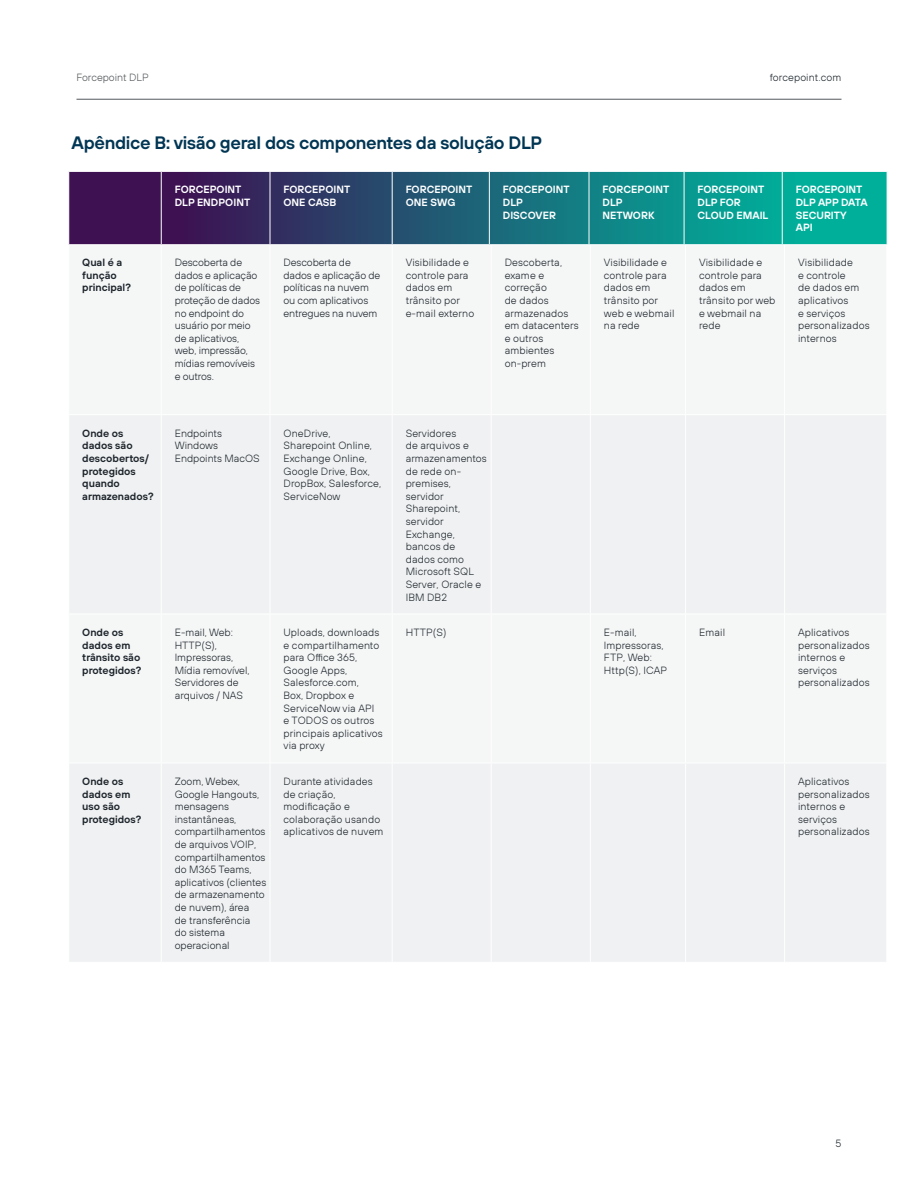
<style>
.page{position:relative;width:918px;height:1188px;background:#fff}
.page>*{position:absolute;margin:0;border:0;box-sizing:border-box;transform-origin:0 0}
.t1{font:600 18px "FP Sans";letter-spacing:-.02em;color:#003654}
.t2{font:300 10.5px/12.6px "FP Sans";letter-spacing:.01em;color:#1d252c}
.t3{font:300 10.5px/12.6px "FP Sans";letter-spacing:-.01em;color:#1d252c}
.t4{font:600 10.5px/12.6px "FP Sans";color:#fff}
.t5{font:600 10.5px/12.6px "FP Sans";color:#1d252c}
.t6{font:300 10.5px "FP Sans";color:#53575a}
</style>
<div class="page">
<div style="left:69px;top:415px;width:817px;height:547px;background:#f0f1f2"></div>
<hr style="left:161px;top:415px;width:1px;height:199px;background:#fff">
<hr style="left:270px;top:415px;width:1px;height:199px;background:#fff">
<hr style="left:392px;top:415px;width:1px;height:199px;background:#fff">
<hr style="left:491px;top:415px;width:1px;height:199px;background:#fff">
<hr style="left:590px;top:415px;width:1px;height:199px;background:#fff">
<hr style="left:685px;top:415px;width:1px;height:199px;background:#fff">
<hr style="left:784px;top:415px;width:1px;height:199px;background:#fff">
<hr style="left:68px;top:614px;width:93px;height:1px;background:#fff">
<hr style="left:161px;top:614px;width:109px;height:1px;background:#fff">
<hr style="left:161px;top:614px;width:1px;height:149px;background:#fff">
<hr style="left:270px;top:614px;width:122px;height:1px;background:#fff">
<hr style="left:270px;top:614px;width:1px;height:149px;background:#fff">
<hr style="left:392px;top:614px;width:99px;height:1px;background:#fff">
<hr style="left:392px;top:614px;width:1px;height:149px;background:#fff">
<hr style="left:491px;top:614px;width:99px;height:1px;background:#fff">
<hr style="left:491px;top:614px;width:1px;height:149px;background:#fff">
<hr style="left:590px;top:614px;width:96px;height:1px;background:#fff">
<hr style="left:590px;top:614px;width:1px;height:149px;background:#fff">
<hr style="left:686px;top:614px;width:99px;height:1px;background:#fff">
<hr style="left:685px;top:614px;width:1px;height:149px;background:#fff">
<hr style="left:785px;top:614px;width:102px;height:1px;background:#fff">
<hr style="left:784px;top:614px;width:1px;height:149px;background:#fff">
<hr style="left:161px;top:763px;width:1px;height:199px;background:#fff">
<hr style="left:270px;top:763px;width:1px;height:199px;background:#fff">
<hr style="left:392px;top:763px;width:1px;height:199px;background:#fff">
<hr style="left:491px;top:763px;width:1px;height:199px;background:#fff">
<hr style="left:590px;top:763px;width:1px;height:199px;background:#fff">
<hr style="left:685px;top:763px;width:1px;height:199px;background:#fff">
<hr style="left:784px;top:763px;width:1px;height:199px;background:#fff">
<hr style="left:68px;top:763px;width:93px;height:1px;background:#fff">
<hr style="left:161px;top:763px;width:109px;height:1px;background:#fff">
<hr style="left:270px;top:763px;width:122px;height:1px;background:#fff">
<hr style="left:392px;top:763px;width:99px;height:1px;background:#fff">
<hr style="left:491px;top:763px;width:99px;height:1px;background:#fff">
<hr style="left:590px;top:763px;width:96px;height:1px;background:#fff">
<hr style="left:686px;top:763px;width:99px;height:1px;background:#fff">
<hr style="left:785px;top:763px;width:102px;height:1px;background:#fff">
<svg style="left:69px;top:172px;width:818px;height:72px;background:#1e6277"></svg>
<hr style="left:161px;top:172px;width:1px;height:72px;background:#fff">
<hr style="left:270px;top:172px;width:1px;height:72px;background:#fff">
<hr style="left:392px;top:172px;width:1px;height:72px;background:#fff">
<hr style="left:489px;top:172px;width:1px;height:72px;background:#fff">
<hr style="left:589px;top:172px;width:1px;height:72px;background:#fff">
<hr style="left:684px;top:172px;width:1px;height:72px;background:#fff">
<hr style="left:782px;top:172px;width:1px;height:72px;background:#fff">
<hr style="left:77px;top:99px;width:765px;height:1px;background:#53575a">
<p class="t6" style="left:76px;top:71px;width:74px">Forcepoint DLP</p>
<p class="t2" style="left:770px;top:71px;width:73px">forcepoint.com</p>
<h1 class="t1" style="left:72px;top:131px;width:472px">Apêndice B: visão geral dos componentes da solução DLP</h1>
<p class="t4" style="left:175px;top:183px;width:77px">FORCEPOINT<br>DLP ENDPOINT</p>
<p class="t4" style="left:284px;top:183px;width:68px">FORCEPOINT<br>ONE CASB</p>
<p class="t4" style="left:406px;top:183px;width:68px">FORCEPOINT<br>ONE SWG</p>
<p class="t4" style="left:503px;top:183px;width:68px">FORCEPOINT<br>DLP<br>DISCOVER</p>
<p class="t4" style="left:603px;top:183px;width:68px">FORCEPOINT<br>DLP<br>NETWORK</p>
<p class="t4" style="left:698px;top:183px;width:72px">FORCEPOINT<br>DLP FOR<br>CLOUD EMAIL</p>
<p class="t4" style="left:796px;top:183px;width:73px">FORCEPOINT<br>DLP APP DATA<br>SECURITY<br>API</p>
<p class="t5" style="left:82px;top:256px;width:50px">Qual é a função principal?</p>
<p class="t3" style="left:175px;top:256px;width:87px">Descoberta de dados e aplicação de políticas de proteção de dados no endpoint do usuário por meio de aplicativos, web, impressão, mídias removíveis e outros.</p>
<p class="t3" style="left:284px;top:256px;width:98px">Descoberta de dados e aplicação de políticas na nuvem ou com aplicativos entregues na nuvem</p>
<p class="t2" style="left:406px;top:256px;width:70px">Visibilidade e controle para dados em trânsito por e-mail externo</p>
<p class="t2" style="left:505px;top:256px;width:76px">Descoberta, exame e correção<br>de dados armazenados em datacenters e outros ambientes on-prem</p>
<p class="t2" style="left:604px;top:256px;width:72px">Visibilidade e controle para dados em trânsito por web e webmail na rede</p>
<p class="t2" style="left:699px;top:256px;width:78px">Visibilidade e controle para dados em trânsito por web e webmail na rede</p>
<p class="t2" style="left:798px;top:256px;width:73px">Visibilidade<br>e controle<br>de dados em aplicativos<br>e serviços personalizados internos</p>
<p class="t5" style="left:82px;top:426px;width:73px">Onde os dados são descobertos/ protegidos quando armazenados?</p>
<p class="t2" style="left:175px;top:427px;width:87px">Endpoints<br>Windows<br>Endpoints MacOS</p>
<p class="t2" style="left:284px;top:427px;width:99px">OneDrive,<br>Sharepoint Online,<br>Exchange Online,<br>Google Drive, Box,<br>DropBox, Salesforce,<br>ServiceNow</p>
<p class="t2" style="left:406px;top:427px;width:82px">Servidores<br>de arquivos e armazenamentos de rede on&shy;premises, servidor<br>Sharepoint, servidor<br>Exchange, bancos de dados como<br>Microsoft SQL<br>Server, Oracle e<br>IBM DB2</p>
<p class="t5" style="left:82px;top:626px;width:61px">Onde os dados em trânsito são protegidos?</p>
<p class="t2" style="left:175px;top:626px;width:76px">E-mail, Web:<br>HTTP(S),<br>Impressoras,<br>Mídia removível,<br>Servidores de arquivos / NAS</p>
<p class="t2" style="left:284px;top:626px;width:101px">Uploads, downloads e compartilhamento para Office 365,<br>Google Apps,<br>Salesforce.com,<br>Box, Dropbox e<br>ServiceNow via API e TODOS os outros principais aplicativos via proxy</p>
<p class="t2" style="left:406px;top:626px;width:42px">HTTP(S)</p>
<p class="t2" style="left:604px;top:626px;width:65px">E-mail,<br>Impressoras,<br>FTP, Web:<br>Http(S), ICAP</p>
<p class="t2" style="left:699px;top:626px;width:28px">Email</p>
<p class="t2" style="left:798px;top:626px;width:73px">Aplicativos personalizados internos e serviços personalizados</p>
<p class="t5" style="left:82px;top:775px;width:61px">Onde os dados em uso são protegidos?</p>
<p class="t2" style="left:175px;top:775px;width:93px">Zoom, Webex,<br>Google Hangouts, mensagens instantâneas, compartilhamentos de arquivos VOIP, compartilhamentos do M365 Teams, aplicativos (clientes de armazenamento de nuvem), área<br>de transferência<br>do sistema operacional</p>
<p class="t2" style="left:284px;top:775px;width:102px">Durante atividades de criação, modificação e colaboração usando aplicativos de nuvem</p>
<p class="t2" style="left:798px;top:775px;width:73px">Aplicativos personalizados internos e serviços personalizados</p>
<p class="t2" style="left:836px;top:1137px;width:7px">5</p>
</div>
